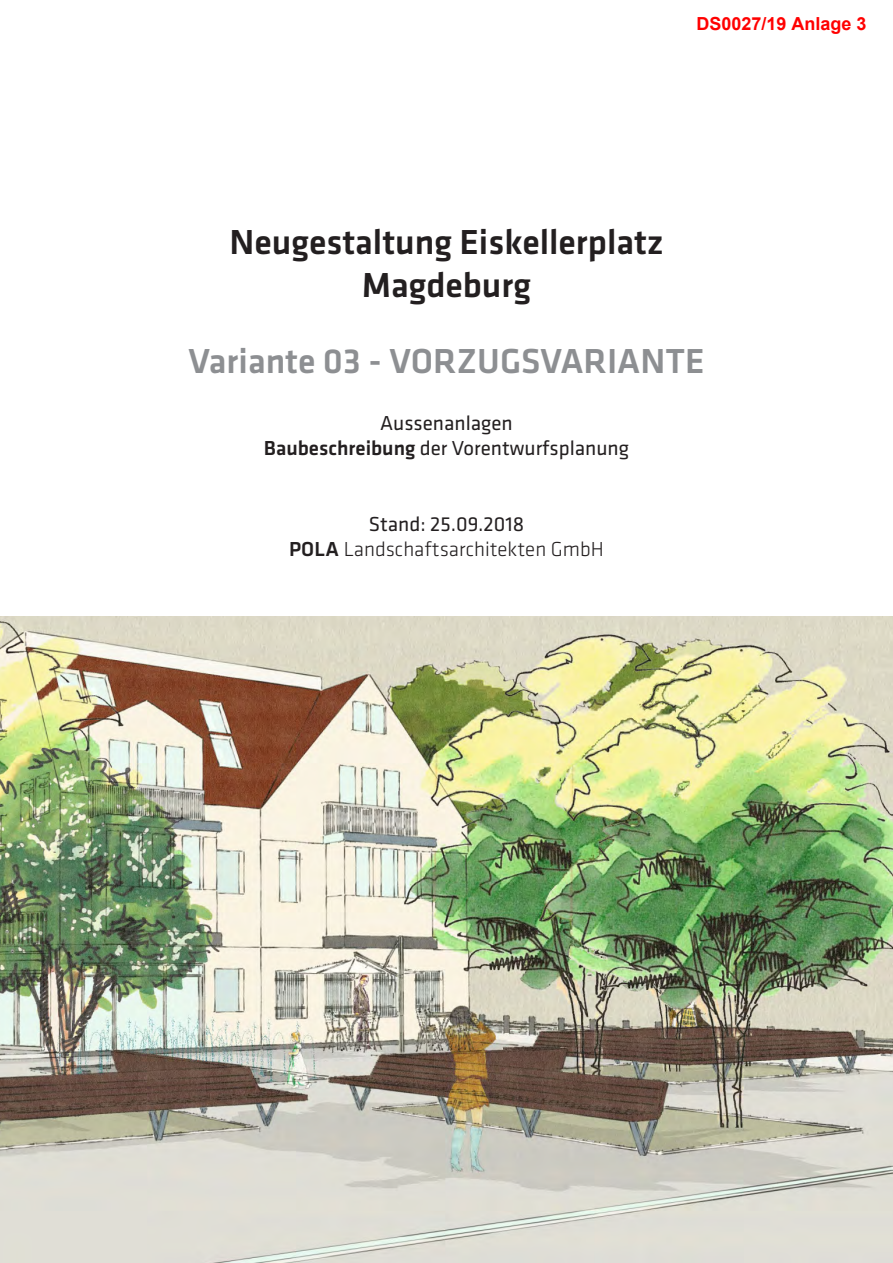
<style>
.page{position:relative;width:893px;height:1263px;background:#fff}
.page>*{position:absolute;margin:0;border:0;box-sizing:border-box;transform-origin:0 0}
.t1{font:500 36px "Klavika Basic";color:#231f20}
.t2{font:500 36px "Klavika Basic";color:#8d8f92}
.t3{font:21px "Klavika Basic";color:#231f20}
.t4{font:300 21px "Klavika Basic";color:#231f20}
.t5{font:700 18px "Arial";color:#f00}
.s1{font-weight:500}
</style>
<div class="page">
<img style="left:0;top:617px;width:893px;height:646px">
<p class="t5" style="left:696px;top:11px;width:172px">DS0027/19 Anlage 3</p>
<p class="t1" style="left:229px;top:217px;width:435px">Neugestaltung Eiskellerplatz</p>
<p class="t1" style="left:362px;top:261px;width:171px">Magdeburg</p>
<p class="t2" style="left:188px;top:336px;width:518px">Variante 03 - VORZUGSVARIANTE</p>
<p class="t3" style="left:380px;top:409px;width:134px">Aussenanlagen</p>
<p class="t3" style="left:264px;top:435px;width:367px"><span class="s1">Baubeschreibung</span> der Vorentwurfsplanung</p>
<p class="t3" style="left:369px;top:510px;width:157px">Stand: 25.09.2018</p>
<p class="t4" style="left:289px;top:537px;width:316px"><span class="s1">POLA</span> Landschaftsarchitekten GmbH</p>
</div>
